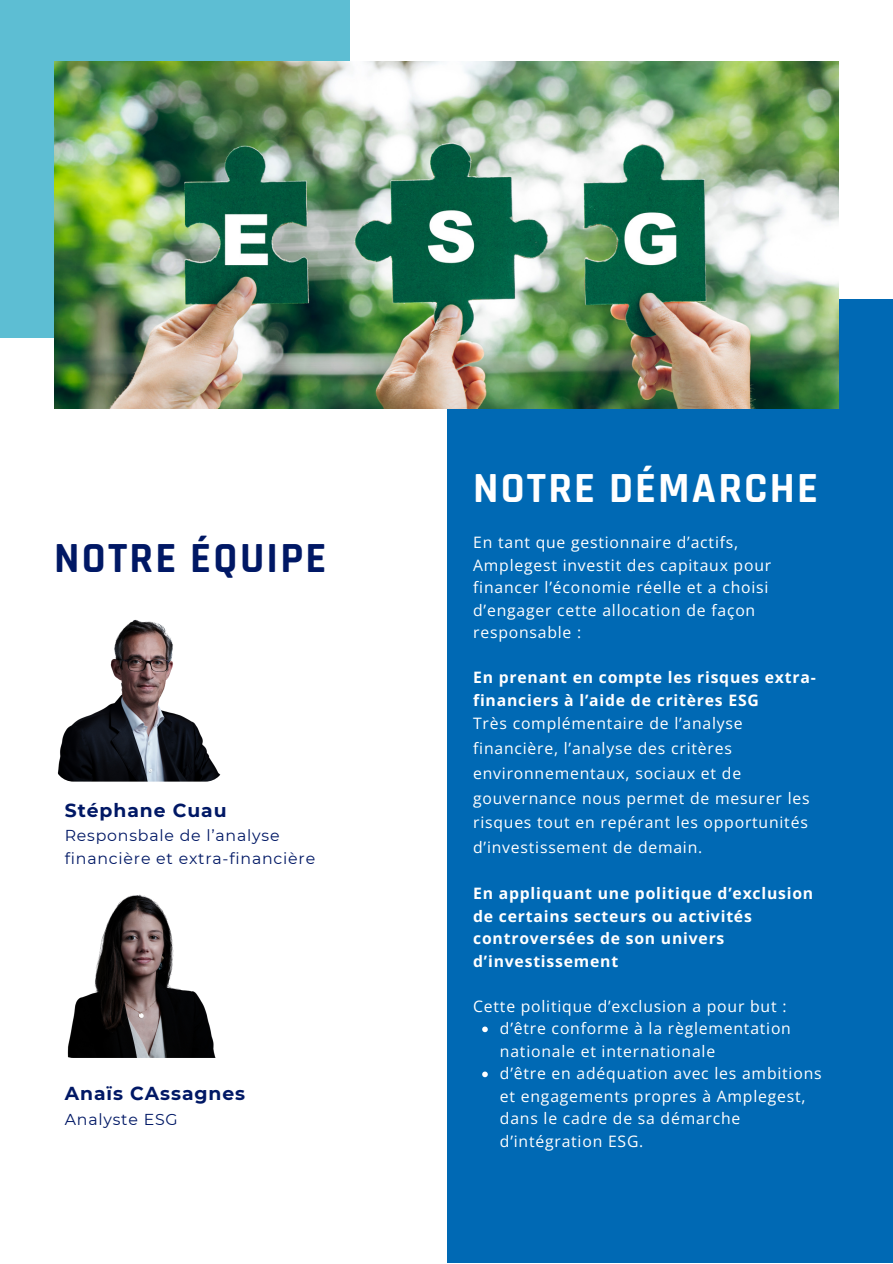
<style>
.page{position:relative;width:893px;height:1264px;background:#fff}
.page>*{position:absolute;margin:0;border:0;box-sizing:border-box;transform-origin:0 0}
.t1{font:700 43.5px "Rajdhani";letter-spacing:.05em;color:#fff}
.t2{font:700 43.5px "Rajdhani";letter-spacing:.05em;color:#001865}
.t3{font:700 18.75px "Montserrat";letter-spacing:.05em;color:#001865}
.t4{font:15.75px/22.5px "Open Sans";letter-spacing:.05em;color:#fff}
.t5{font:700 15.75px/22.5px "Open Sans";letter-spacing:.05em;color:#fff}
.t6{font:15.75px/22.5px "Montserrat";letter-spacing:.05em;color:#001865}
</style>
<div class="page">
<div style="left:0;top:0;width:349px;height:337px;background:#5dbed3"></div>
<div style="left:446px;top:300px;width:446px;height:962px;background:#0069b4"></div>
<img style="left:54px;top:61px;width:784px;height:348px">
<svg style="left:482px;top:1026px;width:6px;height:6px"></svg>
<svg style="left:482px;top:1071px;width:6px;height:6px"></svg>
<img style="left:57px;top:619px;width:164px;height:162px">
<img style="left:54px;top:878px;width:180px;height:179px;border-radius:19px">
<p class="t2" style="left:54px;top:531px;width:273px">NOTRE ÉQUIPE</p>
<p class="t3" style="left:65px;top:798px;width:163px">Stéphane Cuau</p>
<p class="t6" style="left:65px;top:824px;width:252px">Responsbale de l’analyse financière et extra-financière</p>
<p class="t3" style="left:65px;top:1082px;width:182px">Anaïs CAssagnes</p>
<p class="t6" style="left:65px;top:1108px;width:114px">Analyste ESG</p>
<p class="t1" style="left:473px;top:461px;width:346px">NOTRE DÉMARCHE</p>
<p class="t4" style="left:473px;top:531px;width:299px">En tant que gestionnaire d’actifs,<br>Amplegest investit des capitaux pour financer l’économie réelle et a choisi d’engager cette allocation de façon responsable :</p>
<p class="t5" style="left:473px;top:666px;width:344px">En prenant en compte les risques extra&shy;financiers à l’aide de critères ESG</p>
<p class="t4" style="left:473px;top:711px;width:338px;line-height:24.8px">Très complémentaire de l’analyse financière, l’analyse des critères environnementaux, sociaux et de gouvernance nous permet de mesurer les risques tout en repérant les opportunités d’investissement de demain.</p>
<p class="t5" style="left:473px;top:882px;width:341px">En appliquant une politique d’exclusion de certains secteurs ou activités controversées de son univers d’investissement</p>
<p class="t4" style="left:473px;top:994px;width:315px">Cette politique d’exclusion a pour but :</p>
<p class="t4" style="left:500px;top:1017px;width:292px">d’être conforme à la règlementation nationale et internationale</p>
<p class="t4" style="left:500px;top:1062px;width:323px">d’être en adéquation avec les ambitions et engagements propres à Amplegest, dans le cadre de sa démarche d’intégration ESG.</p>
</div>
